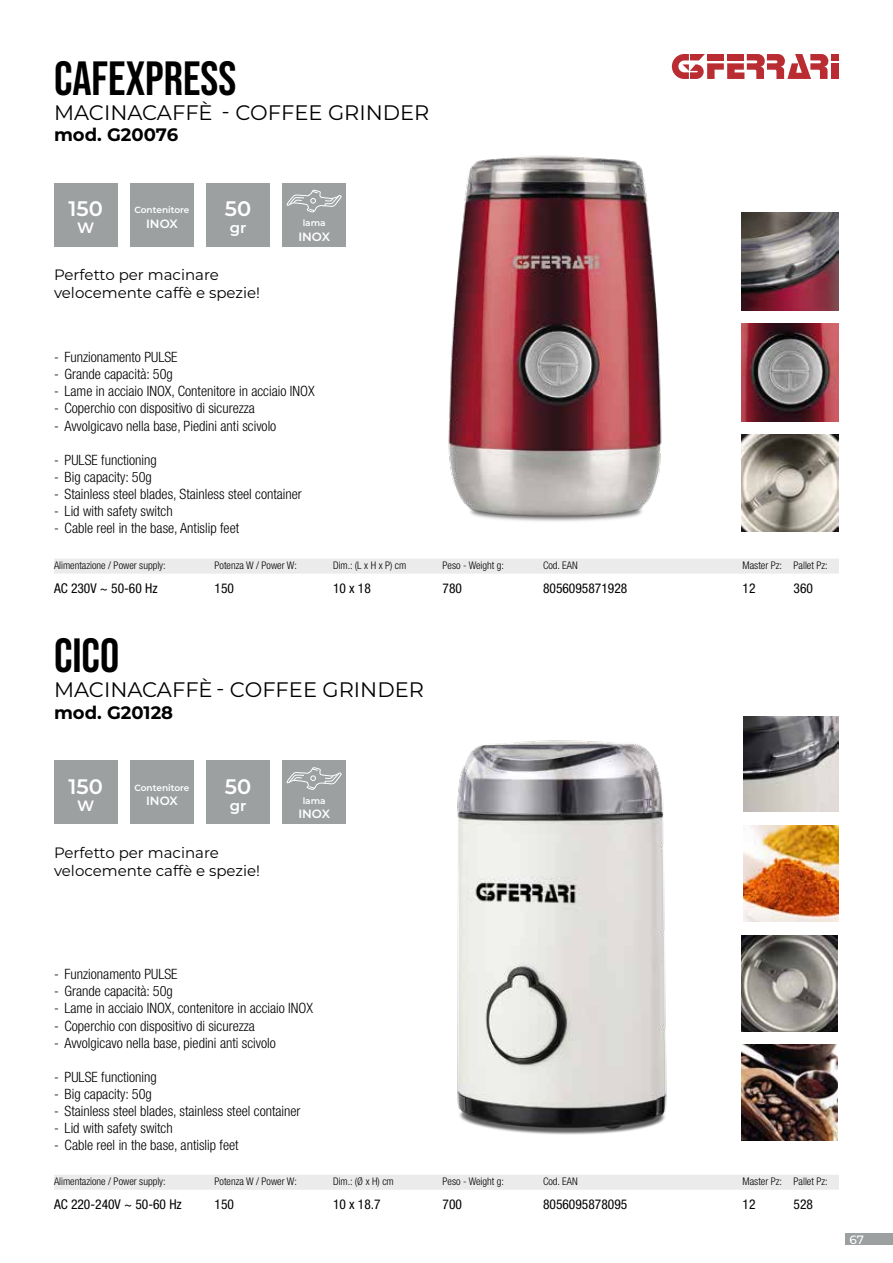
<style>
.page{position:relative;width:893px;height:1263px;background:#fff}
.page>*{position:absolute;margin:0;border:0;box-sizing:border-box;transform-origin:0 0}
.t1{font:48px "Bebas Neue";color:#000}
.t2{font:21px "Montserrat";color:#000}
.t3{font:600 21px "Montserrat";color:#fff}
.t4{font:700 18px "Montserrat";color:#000}
.t5{font:15px/18px "Montserrat";color:#000}
.t6{font:600 15px "Montserrat";color:#fff}
.t7{font:300 condensed 14.25px "Helvetica Neue LT Std";color:#000}
.t8{font:condensed 13.5px "Helvetica Neue LT Std";color:#000}
.t9{font:600 12px "Montserrat";color:#fff}
.t10{font:500 12px "Montserrat";color:#fff}
.t11{font:300 condensed 10.5px "Helvetica Neue LT Std";color:#000}
.t12{font:600 9px "Montserrat";color:#fff}
</style>
<div class="page">
<div style="left:845px;top:1233px;width:48px;height:12px;background:#9da0a1"></div>
<div style="left:831px;top:63px;width:8px;height:16px;background:#b92c32"></div>
<div style="left:831px;top:54px;width:8px;height:6px;background:#b92c32"></div>
<svg style="left:672px;top:54px;width:156px;height:25px"></svg>
<img style="left:337px;top:156px;width:452px;height:366px">
<img style="left:741px;top:323px;width:98px;height:98px">
<img style="left:741px;top:434px;width:98px;height:98px">
<img style="left:741px;top:213px;width:98px;height:98px">
<div style="left:54px;top:183px;width:64px;height:63px;background:#9da0a1"></div>
<div style="left:130px;top:183px;width:63px;height:63px;background:#9da0a1"></div>
<div style="left:206px;top:183px;width:64px;height:63px;background:#9da0a1"></div>
<div style="left:283px;top:183px;width:63px;height:63px;background:#9da0a1"></div>
<svg style="left:286px;top:189px;width:56px;height:24px"></svg>
<div style="left:54px;top:559px;width:785px;height:15px;background:#ebebeb"></div>
<img style="left:741px;top:935px;width:96px;height:96px">
<img style="left:457px;top:740px;width:210px;height:395px">
<img style="left:743px;top:825px;width:96px;height:96px">
<img style="left:743px;top:716px;width:96px;height:96px">
<img style="left:741px;top:1045px;width:96px;height:95px">
<div style="left:54px;top:1175px;width:785px;height:15px;background:#ebebeb"></div>
<div style="left:54px;top:760px;width:64px;height:64px;background:#9da0a1"></div>
<div style="left:130px;top:761px;width:63px;height:63px;background:#9da0a1"></div>
<div style="left:206px;top:760px;width:64px;height:64px;background:#9da0a1"></div>
<div style="left:283px;top:761px;width:63px;height:63px;background:#9da0a1"></div>
<svg style="left:286px;top:767px;width:56px;height:23px"></svg>
<h1 class="t1" style="left:54px;top:51px;width:184px">CAFEXPRESS</h1>
<h2 class="t2" style="left:54px;top:98px;width:377px">MACINACAFFÈ - COFFEE GRINDER</h2>
<p class="t4" style="left:54px;top:122px;width:126px">mod. G20076</p>
<h2 class="t3" style="left:69px;top:194px;width:36px">150</h2>
<p class="t6" style="left:77px;top:217px;width:19px">W</p>
<p class="t12" style="left:134px;top:204px;width:57px">Contenitore</p>
<p class="t9" style="left:146px;top:215px;width:33px">INOX</p>
<h2 class="t3" style="left:225px;top:194px;width:28px">50</h2>
<p class="t6" style="left:230px;top:217px;width:18px">gr</p>
<p class="t5" style="left:54px;top:265px;width:208px">Perfetto per macinare velocemente caffè e spezie!</p>
<p class="t12" style="left:303px;top:217px;width:25px">lama</p>
<p class="t9" style="left:298px;top:228px;width:33px">INOX</p>
<p class="t7" style="left:54px;top:349px;width:125px">- Funzionamento PULSE</p>
<p class="t7" style="left:54px;top:366px;width:120px">- Grande capacità: 50g</p>
<p class="t7" style="left:54px;top:383px;width:262px">- Lame in acciaio INOX, Contenitore in acciaio INOX</p>
<p class="t7" style="left:54px;top:400px;width:202px">- Coperchio con dispositivo di sicurezza</p>
<p class="t7" style="left:54px;top:417px;width:224px">- Avvolgicavo nella base, Piedini anti scivolo</p>
<p class="t7" style="left:54px;top:451px;width:104px">- PULSE functioning</p>
<p class="t7" style="left:54px;top:469px;width:99px">- Big capacity: 50g</p>
<p class="t7" style="left:54px;top:486px;width:249px">- Stainless steel blades, Stainless steel container</p>
<p class="t7" style="left:54px;top:503px;width:120px">- Lid with safety switch</p>
<p class="t7" style="left:54px;top:520px;width:187px">- Cable reel in the base, Antislip feet</p>
<p class="t11" style="left:54px;top:560px;width:113px">Alimentazione / Power supply:</p>
<p class="t11" style="left:215px;top:560px;width:84px">Potenza W / Power W:</p>
<p class="t11" style="left:333px;top:560px;width:75px">Dim.: (L x H x P) cm</p>
<p class="t11" style="left:443px;top:560px;width:63px">Peso - Weight g:</p>
<p class="t11" style="left:543px;top:560px;width:36px">Cod. EAN</p>
<p class="t11" style="left:743px;top:560px;width:87px">Master Pz: Pallet Pz:</p>
<p class="t8" style="left:54px;top:580px;width:105px">AC 230V ~ 50-60 Hz</p>
<p class="t8" style="left:215px;top:580px;width:21px">150</p>
<p class="t8" style="left:333px;top:580px;width:39px">10 x 18</p>
<p class="t8" style="left:443px;top:580px;width:21px">780</p>
<p class="t8" style="left:543px;top:580px;width:86px">8056095871928</p>
<p class="t8" style="left:742px;top:580px;width:14px">12</p>
<p class="t8" style="left:794px;top:580px;width:21px">360</p>
<h1 class="t1" style="left:54px;top:628px;width:67px">CICO</h1>
<h2 class="t2" style="left:54px;top:675px;width:371px">MACINACAFFÈ - COFFEE GRINDER</h2>
<p class="t4" style="left:54px;top:699px;width:121px">mod. G20128</p>
<h2 class="t3" style="left:69px;top:771px;width:36px">150</h2>
<p class="t6" style="left:77px;top:795px;width:19px">W</p>
<p class="t12" style="left:134px;top:781px;width:57px">Contenitore</p>
<p class="t9" style="left:146px;top:792px;width:33px">INOX</p>
<h2 class="t3" style="left:225px;top:771px;width:28px">50</h2>
<p class="t6" style="left:230px;top:795px;width:18px">gr</p>
<p class="t5" style="left:54px;top:843px;width:208px">Perfetto per macinare velocemente caffè e spezie!</p>
<p class="t12" style="left:303px;top:794px;width:25px">lama</p>
<p class="t9" style="left:298px;top:805px;width:33px">INOX</p>
<p class="t7" style="left:54px;top:966px;width:125px">- Funzionamento PULSE</p>
<p class="t7" style="left:54px;top:983px;width:120px">- Grande capacità: 50g</p>
<p class="t7" style="left:54px;top:1000px;width:261px">- Lame in acciaio INOX, contenitore in acciaio INOX</p>
<p class="t7" style="left:54px;top:1017px;width:202px">- Coperchio con dispositivo di sicurezza</p>
<p class="t7" style="left:54px;top:1034px;width:223px">- Avvolgicavo nella base, piedini anti scivolo</p>
<p class="t7" style="left:54px;top:1069px;width:104px">- PULSE functioning</p>
<p class="t7" style="left:54px;top:1086px;width:99px">- Big capacity: 50g</p>
<p class="t7" style="left:54px;top:1103px;width:248px">- Stainless steel blades, stainless steel container</p>
<p class="t7" style="left:54px;top:1120px;width:120px">- Lid with safety switch</p>
<p class="t7" style="left:54px;top:1137px;width:186px">- Cable reel in the base, antislip feet</p>
<p class="t11" style="left:54px;top:1176px;width:113px">Alimentazione / Power supply:</p>
<p class="t11" style="left:215px;top:1176px;width:84px">Potenza W / Power W:</p>
<p class="t11" style="left:333px;top:1176px;width:62px">Dim.: (Ø x H) cm</p>
<p class="t11" style="left:443px;top:1176px;width:63px">Peso - Weight g:</p>
<p class="t11" style="left:543px;top:1176px;width:36px">Cod. EAN</p>
<p class="t11" style="left:743px;top:1176px;width:87px">Master Pz: Pallet Pz:</p>
<p class="t8" style="left:54px;top:1196px;width:129px">AC 220-240V ~ 50-60 Hz</p>
<p class="t8" style="left:215px;top:1196px;width:21px">150</p>
<p class="t8" style="left:333px;top:1196px;width:49px">10 x 18.7</p>
<p class="t8" style="left:443px;top:1196px;width:21px">700</p>
<p class="t8" style="left:543px;top:1196px;width:86px">8056095878095</p>
<p class="t8" style="left:742px;top:1196px;width:14px">12</p>
<p class="t8" style="left:794px;top:1196px;width:21px">528</p>
<p class="t10" style="left:850px;top:1231px;width:16px">67</p>
</div>
